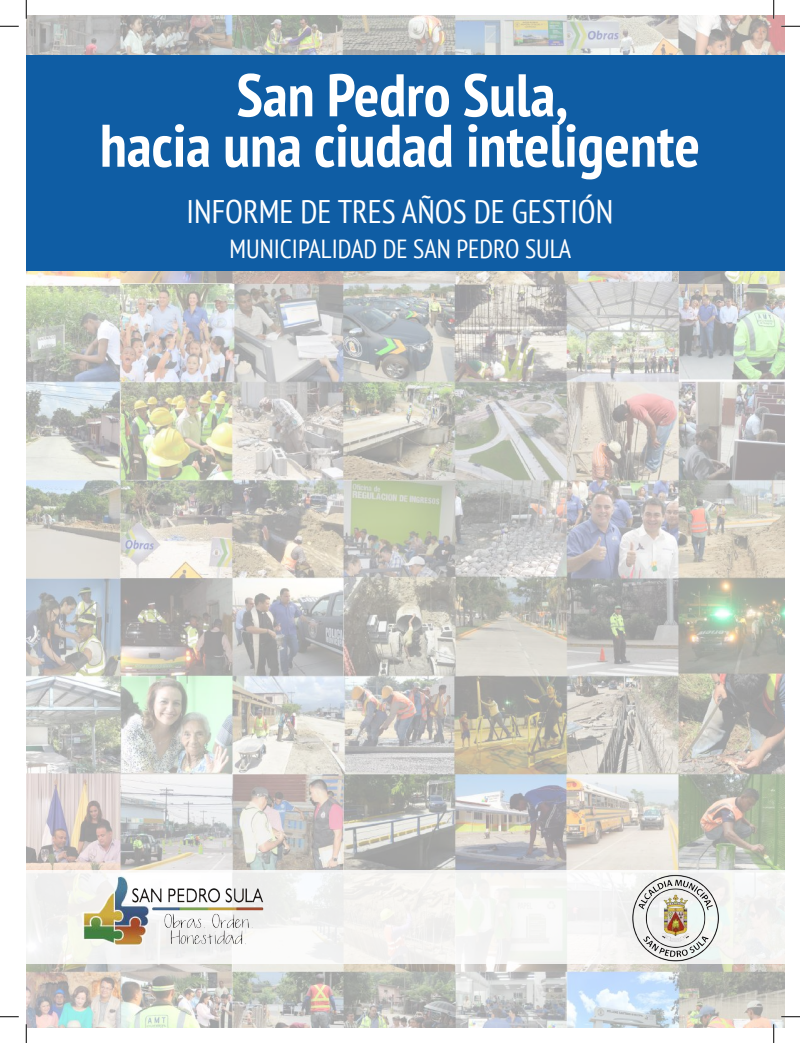
<style>
.page{position:relative;width:800px;height:1043px;background:#fff}
.page>*{position:absolute;margin:0;border:0;box-sizing:border-box;transform-origin:0 0}
.t1{font:700 condensed 60px/50.4px "PT Sans";color:#fff;text-align:center}
.t2{font:condensed 32.62px "PT Sans";color:#fff}
.t3{font:condensed 26.12px "PT Sans";color:#fff}
</style>
<div class="page">
<img style="left:26px;top:15px;width:758px;height:1013px">
<div style="left:15px;top:870px;width:769px;height:94px;background:#f5f5f2"></div>
<div style="left:26px;top:55px;width:758px;height:215px;background:#0f5da4"></div>
<img style="left:83px;top:873px;width:181px;height:72px">
<img style="left:630px;top:874px;width:89px;height:88px">
<svg style="left:0;top:25px;width:19px;height:2px"></svg>
<svg style="left:781px;top:25px;width:18px;height:2px"></svg>
<svg style="left:0;top:1016px;width:19px;height:1px"></svg>
<svg style="left:781px;top:1015px;width:18px;height:2px"></svg>
<svg style="left:25px;top:0;width:2px;height:19px"></svg>
<svg style="left:25px;top:1024px;width:2px;height:18px"></svg>
<svg style="left:772px;top:0;width:2px;height:19px"></svg>
<svg style="left:772px;top:1024px;width:2px;height:18px"></svg>
<p class="t1" style="left:100px;top:69px;width:601px">San Pedro Sula,<br>hacia una ciudad inteligente</p>
<p class="t2" style="left:186px;top:191px;width:428px">INFORME DE TRES AÑOS DE GESTIÓN</p>
<p class="t3" style="left:229px;top:232px;width:343px">MUNICIPALIDAD DE SAN PEDRO SULA</p>
</div>
